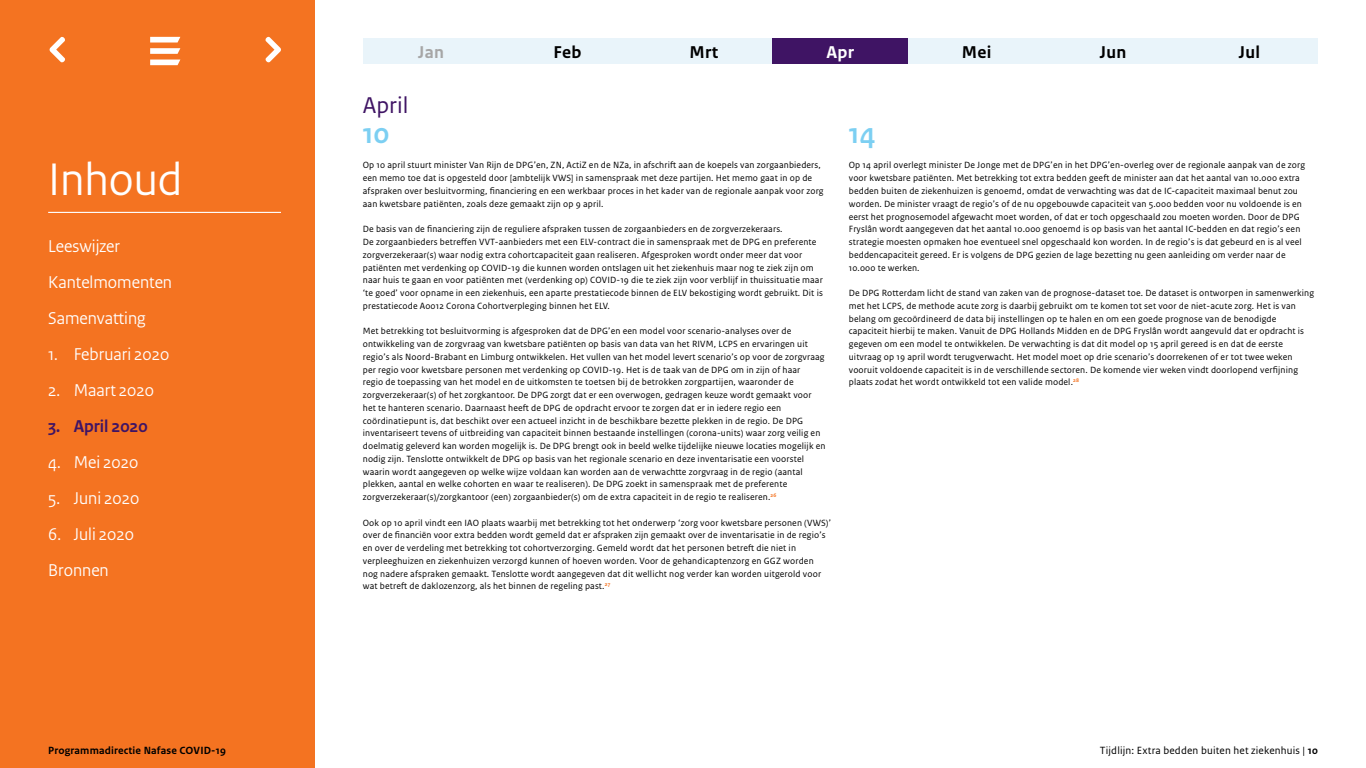
<style>
.page{position:relative;width:1366px;height:768px;background:#fff}
.page>*{position:absolute;margin:0;border:0;box-sizing:border-box;transform-origin:0 0}
.Kop_1{font:48px "Rijksoverheid Sans Heading";color:#fff}
.Dag{font:700 30px "Rijksoverheid Sans Heading";color:#7ccff2}
.Maand{font:24px "Rijksoverheid Sans Text";color:#3f1464}
.Kop_2_genummerd-1a{font:18px "Rijksoverheid Sans Heading";color:#fff}
.Kop_2{font:18px "Rijksoverheid Sans Heading";color:#fff}
.Maand_Zwart{font:700 18px "Rijksoverheid Sans Text";letter-spacing:.015em;color:#000}
.Kop_2_genummerd-1{font:700 18px "Rijksoverheid Sans Heading";color:#3f1464}
.Maand_Grijs{font:700 18px "Rijksoverheid Sans Text";color:#a6a6a6}
.Maand_Wit{font:700 18px "Rijksoverheid Sans Text";color:#fff}
.t1{font:11px "Rijksoverheid Sans Text";letter-spacing:.015em;color:#000}
.t2{font:700 11px "Rijksoverheid Sans Text";letter-spacing:.015em;color:#000}
.Plat{font:9.5px/12.8px "Rijksoverheid Sans Text";letter-spacing:.015em;color:#000}
.s1{font-weight:700}
</style>
<div class="page">
<div style="left:0;top:0;width:315px;height:768px;background:#f47321"></div>
<hr style="left:48px;top:212px;width:233px;height:1px;background:#fff">
<svg style="left:150px;top:37px;width:30px;height:17px"></svg>
<svg style="left:150px;top:60px;width:30px;height:5px"></svg>
<svg style="left:49px;top:36px;width:16px;height:27px"></svg>
<svg style="left:265px;top:36px;width:16px;height:27px"></svg>
<div style="left:363px;top:38px;width:136px;height:26px;background:#e9f4fa"></div>
<div style="left:499px;top:38px;width:137px;height:26px;background:#e9f4fa"></div>
<div style="left:636px;top:38px;width:136px;height:26px;background:#e9f4fa"></div>
<div style="left:772px;top:38px;width:137px;height:26px;background:#3f1464"></div>
<div style="left:909px;top:38px;width:136px;height:26px;background:#e9f4fa"></div>
<div style="left:1045px;top:38px;width:136px;height:26px;background:#e9f4fa"></div>
<div style="left:1181px;top:38px;width:137px;height:26px;background:#e9f4fa"></div>
<h1 class="Kop_1" style="left:48px;top:152px;width:136px">Inhoud</h1>
<h2 class="Kop_2" style="left:48px;top:236px;width:73px">Leeswijzer</h2>
<h2 class="Kop_2" style="left:48px;top:272px;width:125px">Kantelmomenten</h2>
<h2 class="Kop_2" style="left:48px;top:308px;width:99px">Samenvatting</h2>
<h2 class="Kop_2_genummerd-1a" style="left:48px;top:344px;width:123px">1. Februari 2020</h2>
<h2 class="Kop_2_genummerd-1a" style="left:48px;top:380px;width:107px">2. Maart 2020</h2>
<h2 class="Kop_2_genummerd-1" style="left:48px;top:416px;width:101px">3. April 2020</h2>
<h2 class="Kop_2_genummerd-1a" style="left:48px;top:452px;width:92px">4. Mei 2020</h2>
<h2 class="Kop_2_genummerd-1a" style="left:48px;top:488px;width:93px">5. Juni 2020</h2>
<h2 class="Kop_2_genummerd-1a" style="left:48px;top:524px;width:87px">6. Juli 2020</h2>
<h2 class="Kop_2" style="left:48px;top:560px;width:62px">Bronnen</h2>
<p class="Maand_Grijs" style="left:418px;top:42px;width:27px">Jan</p>
<p class="Maand_Zwart" style="left:554px;top:42px;width:29px">Feb</p>
<p class="Maand_Zwart" style="left:690px;top:42px;width:30px">Mrt</p>
<p class="Maand_Wit" style="left:826px;top:42px;width:29px">Apr</p>
<p class="Maand_Zwart" style="left:962px;top:42px;width:31px">Mei</p>
<p class="Maand_Zwart" style="left:1100px;top:42px;width:28px">Jun</p>
<p class="Maand_Zwart" style="left:1239px;top:42px;width:23px">Jul</p>
<h1 class="Maand" style="left:363px;top:91px;width:47px">April</h1>
<h2 class="Dag" style="left:363px;top:116px;width:28px">10</h2>
<p class="Plat" style="left:363px;top:159px;width:462px">Op 10 april stuurt minister Van Rijn de DPG’en, ZN, ActiZ en de NZa, in afschrift aan de koepels van zorgaanbieders, een memo toe dat is opgesteld door [ambtelijk VWS] in samenspraak met deze partijen. Het memo gaat in op de afspraken over besluitvorming, financiering en een werkbaar proces in het kader van de regionale aanpak voor zorg aan kwetsbare patiënten, zoals deze gemaakt zijn op 9 april.</p>
<p class="Plat" style="left:363px;top:223px;width:421px">De basis van de financiering zijn de reguliere afspraken tussen de zorgaanbieders en de zorgverzekeraars.</p>
<p class="Plat" style="left:363px;top:236px;width:455px">De zorgaanbieders betreffen VVT-aanbieders met een ELV-contract die in samenspraak met de DPG en preferente</p>
<p class="Plat" style="left:363px;top:248px;width:462px">zorgverzekeraar(s) waar nodig extra cohortcapaciteit gaan realiseren. Afgesproken wordt onder meer dat voor patiënten met verdenking op COVID-19 die kunnen worden ontslagen uit het ziekenhuis maar nog te ziek zijn om naar huis te gaan en voor patiënten met (verdenking op) COVID-19 die te ziek zijn voor verblijf in thuissituatie maar ‘te goed’ voor opname in een ziekenhuis, een aparte prestatiecode binnen de ELV bekostiging wordt gebruikt. Dit is prestatiecode A0012 Corona Cohortverpleging binnen het ELV.</p>
<p class="Plat" style="left:363px;top:325px;width:430px">Met betrekking tot besluitvorming is afgesproken dat de DPG’en een model voor scenario-analyses over de</p>
<p class="Plat" style="left:363px;top:338px;width:463px">ontwikkeling van de zorgvraag van kwetsbare patiënten op basis van data van het RIVM, LCPS en ervaringen uit regio’s als Noord-Brabant en Limburg ontwikkelen. Het vullen van het model levert scenario’s op voor de zorgvraag per regio voor kwetsbare personen met verdenking op COVID-19. Het is de taak van de DPG om in zijn of haar</p>
<p class="Plat" style="left:363px;top:376px;width:432px">regio de toepassing van het model en de uitkomsten te toetsen bij de betrokken zorgpartijen, waaronder de</p>
<p class="Plat" style="left:363px;top:389px;width:450px">zorgverzekeraar(s) of het zorgkantoor. De DPG zorgt dat er een overwogen, gedragen keuze wordt gemaakt voor</p>
<p class="Plat" style="left:363px;top:402px;width:420px">het te hanteren scenario. Daarnaast heeft de DPG de opdracht ervoor te zorgen dat er in iedere regio een</p>
<p class="Plat" style="left:363px;top:414px;width:464px">coördinatiepunt is, dat beschikt over een actueel inzicht in de beschikbare bezette plekken in de regio. De DPG inventariseert tevens of uitbreiding van capaciteit binnen bestaande instellingen (corona-units) waar zorg veilig en doelmatig geleverd kan worden mogelijk is. De DPG brengt ook in beeld welke tijdelijke nieuwe locaties mogelijk en nodig zijn. Tenslotte ontwikkelt de DPG op basis van het regionale scenario en deze inventarisatie een voorstel</p>
<p class="Plat" style="left:363px;top:465px;width:441px">waarin wordt aangegeven op welke wijze voldaan kan worden aan de verwachtte zorgvraag in de regio (aantal</p>
<p class="Plat" style="left:363px;top:478px;width:426px">plekken, aantal en welke cohorten en waar te realiseren). De DPG zoekt in samenspraak met de preferente</p>
<p class="Plat" style="left:363px;top:491px;width:415px">zorgverzekeraar(s)/zorgkantoor (een) zorgaanbieder(s) om de extra capaciteit in de regio te realiseren.<sup>26</sup></p>
<p class="Plat" style="left:363px;top:516px;width:470px">Ook op 10 april vindt een IAO plaats waarbij met betrekking tot het onderwerp ‘zorg voor kwetsbare personen (VWS)’ over de financiën voor extra bedden wordt gemeld dat er afspraken zijn gemaakt over de inventarisatie in de regio’s en over de verdeling met betrekking tot cohortverzorging. Gemeld wordt dat het personen betreft die niet in</p>
<p class="Plat" style="left:363px;top:555px;width:452px">verpleeghuizen en ziekenhuizen verzorgd kunnen of hoeven worden. Voor de gehandicaptenzorg en GGZ worden</p>
<p class="Plat" style="left:363px;top:567px;width:460px">nog nadere afspraken gemaakt. Tenslotte wordt aangegeven dat dit wellicht nog verder kan worden uitgerold voor wat betreft de daklozenzorg, als het binnen de regeling past.<sup>27</sup></p>
<h2 class="Dag" style="left:849px;top:116px;width:28px">14</h2>
<p class="Plat" style="left:849px;top:159px;width:458px">Op 14 april overlegt minister De Jonge met de DPG’en in het DPG’en-overleg over de regionale aanpak van de zorg voor kwetsbare patiënten. Met betrekking tot extra bedden geeft de minister aan dat het aantal van 10.000 extra bedden buiten de ziekenhuizen is genoemd, omdat de verwachting was dat de IC-capaciteit maximaal benut zou worden. De minister vraagt de regio’s of de nu opgebouwde capaciteit van 5.000 bedden voor nu voldoende is en eerst het prognosemodel afgewacht moet worden, of dat er toch opgeschaald zou moeten worden. Door de DPG Fryslân wordt aangegeven dat het aantal 10.000 genoemd is op basis van het aantal IC-bedden en dat regio’s een strategie moesten opmaken hoe eventueel snel opgeschaald kon worden. In de regio’s is dat gebeurd en is al veel beddencapaciteit gereed. Er is volgens de DPG gezien de lage bezetting nu geen aanleiding om verder naar de</p>
<p class="Plat" style="left:849px;top:261px;width:72px">10.000 te werken.</p>
<p class="Plat" style="left:849px;top:287px;width:467px">De DPG Rotterdam licht de stand van zaken van de prognose-dataset toe. De dataset is ontworpen in samenwerking met het LCPS, de methode acute zorg is daarbij gebruikt om te komen tot set voor de niet-acute zorg. Het is van belang om gecoördineerd de data bij instellingen op te halen en om een goede prognose van de benodigde</p>
<p class="Plat" style="left:849px;top:325px;width:457px">capaciteit hierbij te maken. Vanuit de DPG Hollands Midden en de DPG Fryslân wordt aangevuld dat er opdracht is gegeven om een model te ontwikkelen. De verwachting is dat dit model op 15 april gereed is en dat de eerste</p>
<p class="Plat" style="left:849px;top:350px;width:445px">uitvraag op 19 april wordt terugverwacht. Het model moet op drie scenario’s doorrekenen of er tot twee weken</p>
<p class="Plat" style="left:849px;top:363px;width:451px">vooruit voldoende capaciteit is in de verschillende sectoren. De komende vier weken vindt doorlopend verfijning plaats zodat het wordt ontwikkeld tot een valide model.<sup>28</sup></p>
<p class="t2" style="left:48px;top:744px;width:179px">Programmadirectie Nafase COVID-19</p>
<p class="t1" style="left:1100px;top:744px;width:219px">Tijdlijn: Extra bedden buiten het ziekenhuis | <span class="s1">10</span></p>
</div>
